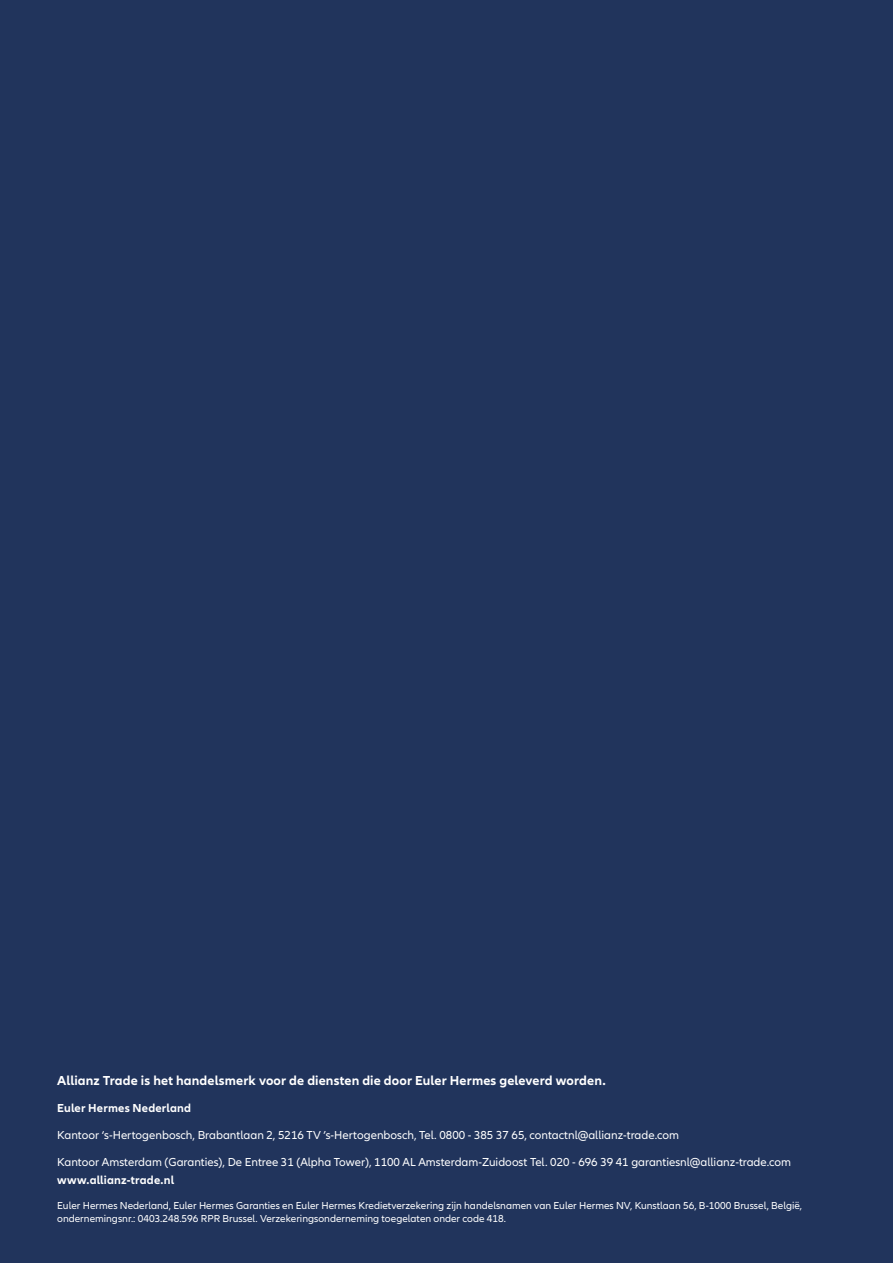
<style>
.page{position:relative;width:893px;height:1263px;background:#21345c}
.page>*{position:absolute;margin:0;border:0;box-sizing:border-box;transform-origin:0 0}
.t1{font:700 13.5px "Allianz Neo";letter-spacing:.01em;color:#fff}
.t2{font:12px "Allianz Neo";color:#fff}
.t3{font:700 12px "Allianz Neo";letter-spacing:.015em;color:#fff}
.t4{font:10.5px/12.6px "Allianz Neo";color:#fff}
</style>
<div class="page">
<p class="t1" style="left:57px;top:1072px;width:550px">Allianz Trade is het handelsmerk voor de diensten die door Euler Hermes geleverd worden.</p>
<p class="t3" style="left:57px;top:1101px;width:135px">Euler Hermes Nederland</p>
<p class="t2" style="left:57px;top:1128px;width:623px">Kantoor ‘s-Hertogenbosch, Brabantlaan 2, 5216 TV ’s-Hertogenbosch, Tel. 0800 - 385 37 65, contactnl@allianz-trade.com</p>
<p class="t2" style="left:57px;top:1155px;width:735px">Kantoor Amsterdam (Garanties), De Entree 31 (Alpha Tower), 1100 AL Amsterdam-Zuidoost Tel. 020 - 696 39 41 garantiesnl@allianz-trade.com</p>
<p class="t3" style="left:57px;top:1173px;width:118px">www.allianz-trade.nl</p>
<p class="t4" style="left:57px;top:1199px;width:746px">Euler Hermes Nederland, Euler Hermes Garanties en Euler Hermes Kredietverzekering zijn handelsnamen van Euler Hermes NV, Kunstlaan 56, B-1000 Brussel, België, ondernemingsnr.: 0403.248.596 RPR Brussel. Verzekeringsonderneming toegelaten onder code 418.</p>
</div>
